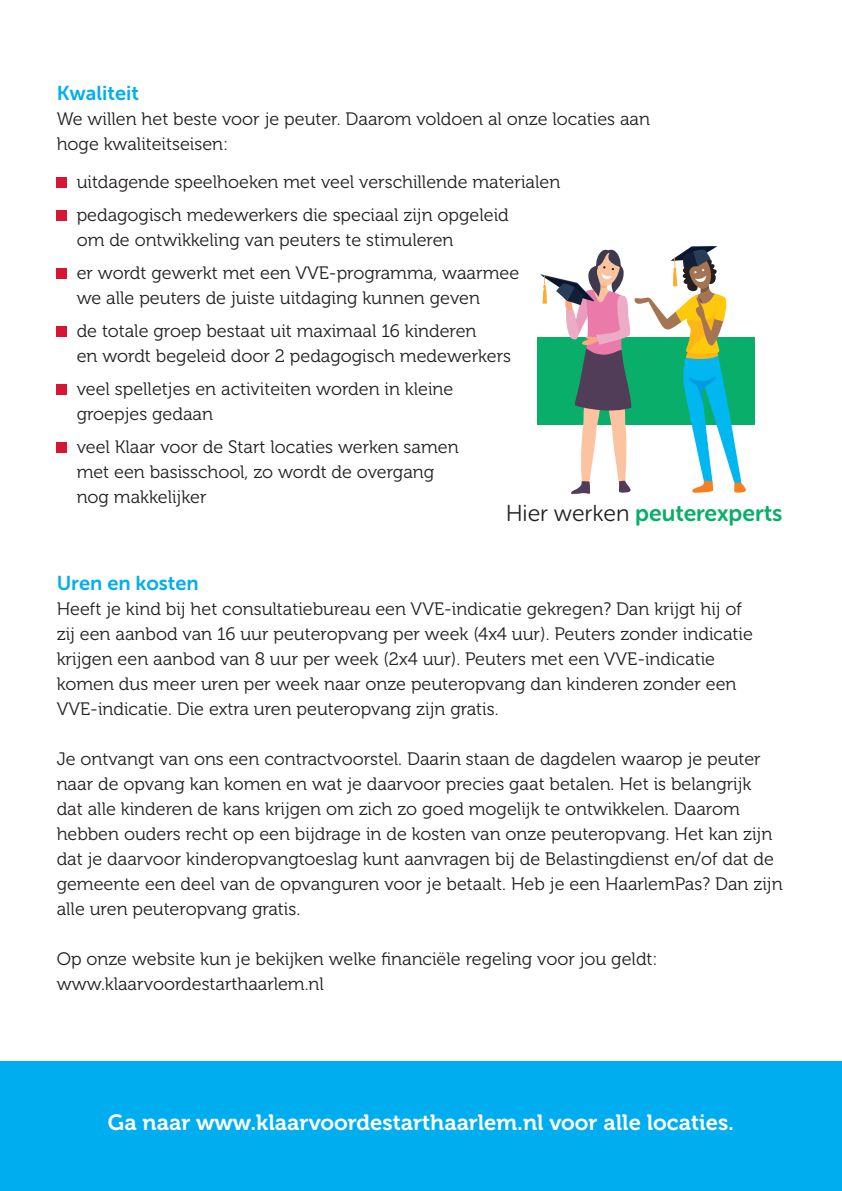
<style>
.page{position:relative;width:842px;height:1191px;background:#fff}
.page>*{position:absolute;margin:0;border:0;box-sizing:border-box;transform-origin:0 0}
.t1{font:23px "Museo Sans Rounded 700";color:#09ae6a}
.t2{font:22px "Museo 700";color:#fff}
.t3{font:20px "Museo Sans 700";color:#00aeef}
.t4{font:18px/25px "Museo 300";color:#231f20}
.s1{font-family:"Museo Sans Rounded 300";color:#231f20}
</style>
<div class="page">
<div style="left:537px;top:337px;width:218px;height:88px;background:#09ae6a"></div>
<svg style="left:541px;top:246px;width:205px;height:248px"></svg>
<div style="left:57px;top:178px;width:10px;height:10px;background:#d71634"></div>
<div style="left:57px;top:211px;width:10px;height:10px;background:#d71634"></div>
<div style="left:57px;top:269px;width:10px;height:10px;background:#d71634"></div>
<div style="left:57px;top:327px;width:10px;height:10px;background:#d71634"></div>
<div style="left:57px;top:385px;width:10px;height:10px;background:#d71634"></div>
<div style="left:57px;top:443px;width:10px;height:10px;background:#d71634"></div>
<div style="left:0;top:1062px;width:842px;height:129px;background:#00aeef"></div>
<p class="t3" style="left:57px;top:82px;width:84px">Kwaliteit</p>
<p class="t4" style="left:57px;top:107px;width:595px">We willen het beste voor je peuter. Daarom voldoen al onze locaties aan hoge kwaliteitseisen:</p>
<p class="t4" style="left:77px;top:165px;width:485px;line-height:33px">uitdagende speelhoeken met veel verschillende materialen pedagogisch medewerkers die speciaal zijn opgeleid</p>
<p class="t4" style="left:77px;top:223px;width:444px;line-height:33px">om de ontwikkeling van peuters te stimuleren<br>er wordt gewerkt met een VVE-programma, waarmee</p>
<p class="t4" style="left:77px;top:281px;width:405px;line-height:33px">we alle peuters de juiste uitdaging kunnen geven de totale groep bestaat uit maximaal 16 kinderen</p>
<p class="t4" style="left:77px;top:339px;width:436px;line-height:33px">en wordt begeleid door 2 pedagogisch medewerkers veel spelletjes en activiteiten worden in kleine</p>
<p class="t4" style="left:77px;top:397px;width:383px;line-height:33px">groepjes gedaan<br>veel Klaar voor de Start locaties werken samen</p>
<p class="t4" style="left:77px;top:459px;width:359px">met een basisschool, zo wordt de overgang nog makkelijker</p>
<p class="t1" style="left:506px;top:501px;width:278px"><span class="s1">Hier werken</span> peuterexperts</p>
<p class="t3" style="left:57px;top:572px;width:144px">Uren en kosten</p>
<p class="t4" style="left:57px;top:597px;width:698px">Heeft je kind bij het consultatiebureau een VVE-indicatie gekregen? Dan krijgt hij of zij een aanbod van 16 uur peuteropvang per week (4x4 uur). Peuters zonder indicatie krijgen een aanbod van 8 uur per week (2x4 uur). Peuters met een VVE-indicatie komen dus meer uren per week naar onze peuteropvang dan kinderen zonder een VVE-indicatie. Die extra uren peuteropvang zijn gratis.</p>
<p class="t4" style="left:57px;top:747px;width:727px">Je ontvangt van ons een contractvoorstel. Daarin staan de dagdelen waarop je peuter naar de opvang kan komen en wat je daarvoor precies gaat betalen. Het is belangrijk<br>dat alle kinderen de kans krijgen om zich zo goed mogelijk te ontwikkelen. Daarom hebben ouders recht op een bijdrage in de kosten van onze peuteropvang. Het kan zijn dat je daarvoor kinderopvangtoeslag kunt aanvragen bij de Belastingdienst en/of dat de gemeente een deel van de opvanguren voor je betaalt. Heb je een HaarlemPas? Dan zijn alle uren peuteropvang gratis.</p>
<p class="t4" style="left:57px;top:947px;width:602px">Op onze website kun je bekijken welke financiële regeling voor jou geldt: www.klaarvoordestarthaarlem.nl</p>
<p class="t2" style="left:108px;top:1109px;width:628px">Ga naar www.klaarvoordestarthaarlem.nl voor alle locaties.</p>
</div>
